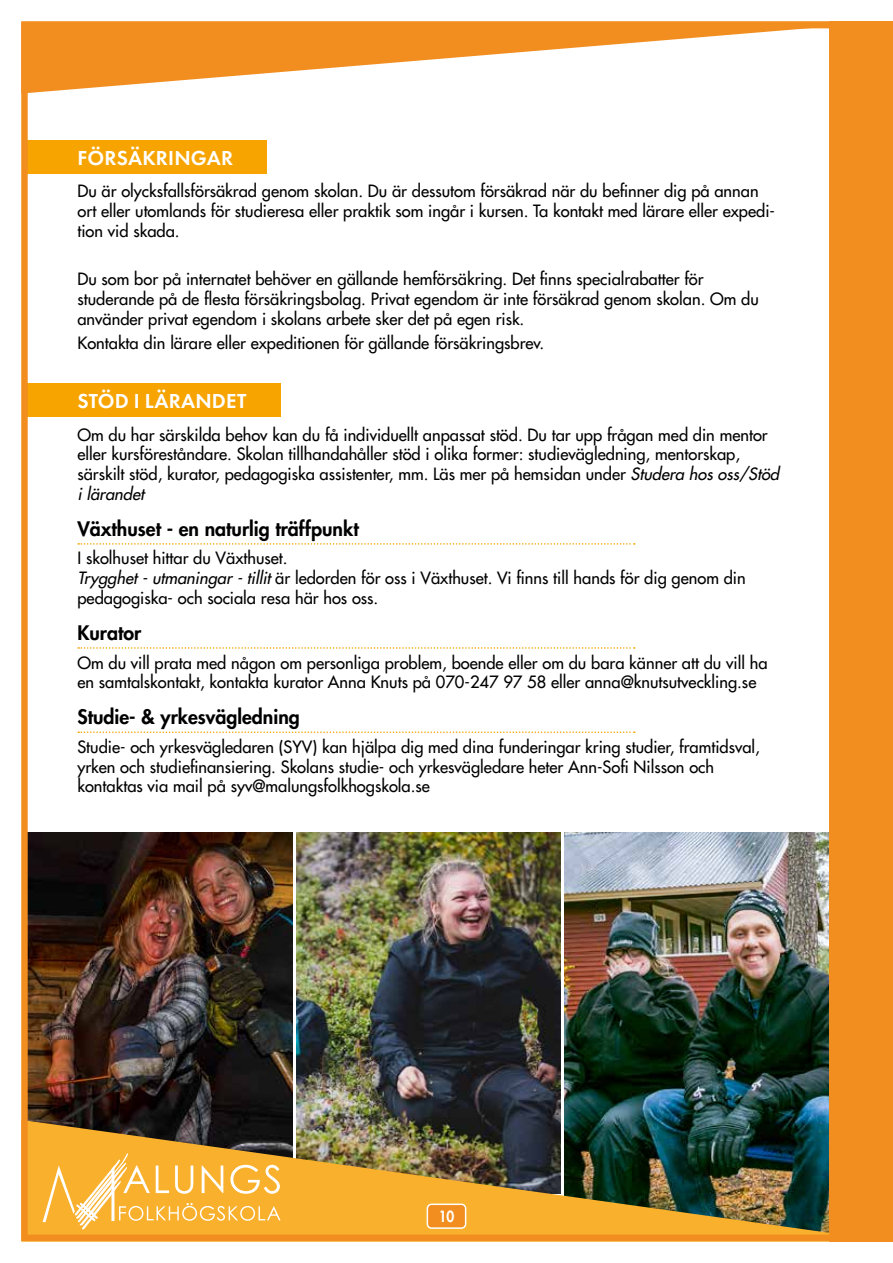
<style>
.page{position:relative;width:893px;height:1263px;background:#fff}
.page>*{position:absolute;margin:0;border:0;box-sizing:border-box;transform-origin:0 0}
.t1{font:600 21px "Futura PT";letter-spacing:.01em;color:#fff}
.t2{font:800 19.5px "Futura LT";color:#000}
.t3{font:16.5px/19.8px "Futura LT";color:#000}
.t4{font:800 15px "Futura LT";color:#fff;scale:.9 1}
.s1{font-style:italic}
</style>
<div class="page">
<div style="left:28px;top:140px;width:239px;height:33px;background:#f7a400"></div>
<div style="left:28px;top:383px;width:253px;height:33px;background:#f7a400"></div>
<svg style="left:78px;top:543px;width:557px;height:2px"></svg>
<svg style="left:78px;top:647px;width:557px;height:2px"></svg>
<svg style="left:78px;top:731px;width:557px;height:2px"></svg>
<img style="left:28px;top:832px;width:264px;height:288px">
<img style="left:296px;top:832px;width:265px;height:288px">
<img style="left:565px;top:832px;width:264px;height:288px">
<img style="left:21px;top:1120px;width:808px;height:122px">
<svg style="left:43px;top:1153px;width:238px;height:76px"></svg>
<div style="left:829px;top:94px;width:64px;height:1148px;background:#f28d1f"></div>
<svg style="left:21px;top:21px;width:872px;height:73px"></svg>
<div style="left:21px;top:22px;width:853px;height:1219px;border:6px solid #f28d1f"></div>
<div style="left:427px;top:1204px;width:39px;height:24px;background:#f28d1f;border-radius:4px"></div>
<div style="left:427px;top:1203px;width:39px;height:26px;border:2px solid #fff;border-radius:4px"></div>
<p class="t1" style="left:78px;top:145px;width:157px">FÖRSÄKRINGAR</p>
<p class="t3" style="left:77px;top:181px;width:699px">Du är olycksfallsförsäkrad genom skolan. Du är dessutom försäkrad när du befinner dig på annan ort eller utomlands för studieresa eller praktik som ingår i kursen. Ta kontakt med lärare eller expedi&shy;tion vid skada.</p>
<p class="t3" style="left:77px;top:269px;width:683px">Du som bor på internatet behöver en gällande hemförsäkring. Det finns specialrabatter för studerande på de flesta försäkringsbolag. Privat egendom är inte försäkrad genom skolan. Om du använder privat egendom i skolans arbete sker det på egen risk.</p>
<p class="t3" style="left:77px;top:333px;width:468px">Kontakta din lärare eller expeditionen för gällande försäkringsbrev.</p>
<p class="t1" style="left:78px;top:388px;width:170px">STÖD I LÄRANDET</p>
<p class="t3" style="left:77px;top:424px;width:707px">Om du har särskilda behov kan du få individuellt anpassat stöd. Du tar upp frågan med din mentor eller kursföreståndare. Skolan tillhandahåller stöd i olika former: studievägledning, mentorskap, särskilt stöd, kurator, pedagogiska assistenter, mm. Läs mer på hemsidan under <span class="s1">Studera hos oss/Stöd i lärandet</span></p>
<p class="t2" style="left:77px;top:516px;width:283px">Växthuset - en naturlig träffpunkt</p>
<p class="t3" style="left:77px;top:548px;width:670px">I skolhuset hittar du Växthuset.<br><span class="s1">Trygghet - utmaningar - tillit</span> är ledorden för oss i Växthuset. Vi finns till hands för dig genom din pedagogiska- och sociala resa här hos oss.</p>
<p class="t2" style="left:77px;top:620px;width:65px">Kurator</p>
<p class="t3" style="left:77px;top:652px;width:692px">Om du vill prata med någon om personliga problem, boende eller om du bara känner att du vill ha en samtalskontakt, kontakta kurator Anna Knuts på 070-247 97 58 eller anna@knutsutveckling.se</p>
<p class="t2" style="left:77px;top:704px;width:224px">Studie- &amp; yrkesvägledning</p>
<p class="t3" style="left:77px;top:737px;width:684px">Studie- och yrkesvägledaren (SYV) kan hjälpa dig med dina funderingar kring studier, framtidsval, yrken och studiefinansiering. Skolans studie- och yrkesvägledare heter Ann-Sofi Nilsson och kontaktas via mail på syv@malungsfolkhogskola.se</p>
<p class="t4" style="left:439px;top:1207px;width:19px">10</p>
</div>
